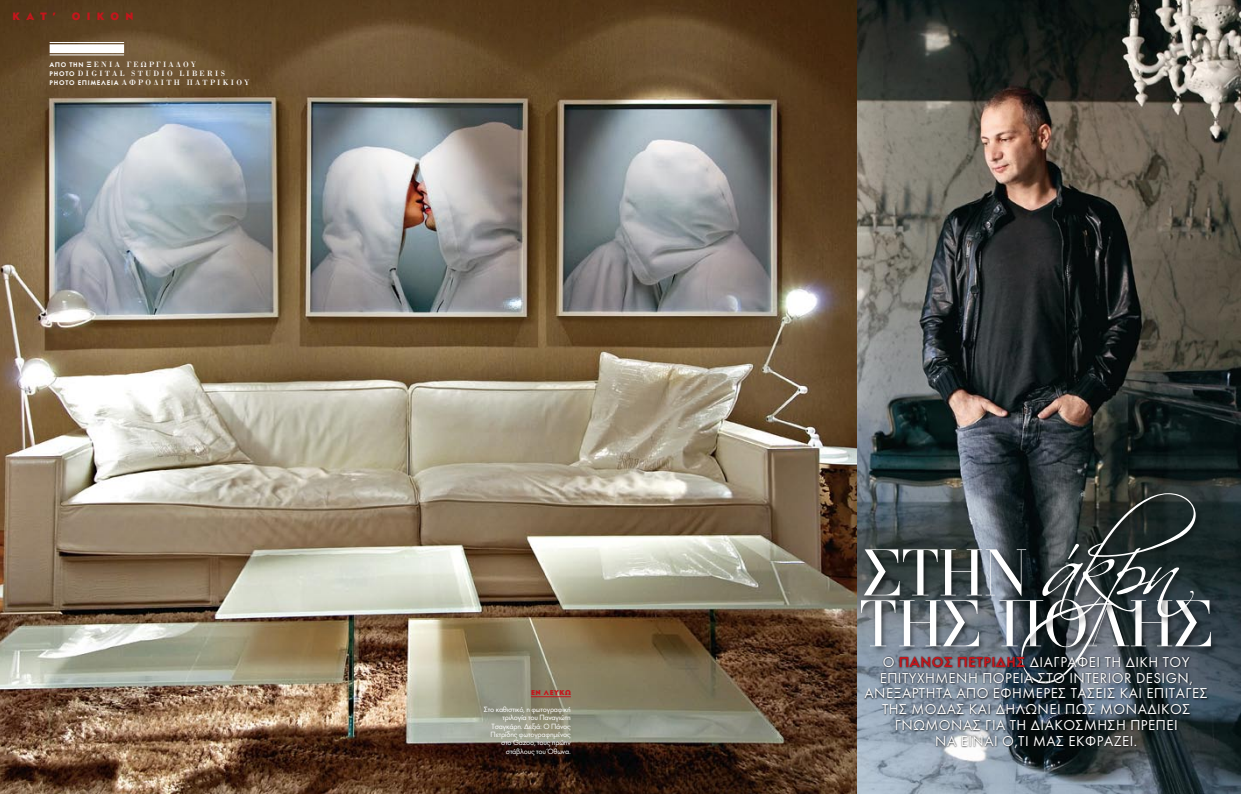
<style>
.page{position:relative;width:1241px;height:794px;background:#fff}
.page>*{position:absolute;margin:0;border:0;box-sizing:border-box;transform-origin:0 0}
.t1{font:91.88px "Scriptina";color:#fff}
.t2{font:70px "AF Bodoni Modern";letter-spacing:-.02em;color:#fff}
.t3{font:14.88px/15.8px "LS Fut Rg";letter-spacing:.03em;color:#fff;text-align:center}
.t4{font:10.5px "LS Olympia";letter-spacing:.6em;color:#c4161c}
.t5{font:7.88px/8.3px "LS Fut Rg";letter-spacing:-.03em;color:#fff;text-align:right}
.t6{font:7.88px/8.8px "AF Bodoni Roman";letter-spacing:.3em;color:#fff}
.t7{font:7px "LS Olympia";letter-spacing:.075em;color:#c4161c}
.s1{font-family:"LS Fut SB";font-size:7px}
.s2{font-family:"AF Bodoni Modern";font-size:70px}
.s3{font-family:"LS Fut SB";color:#c4161c}
</style>
<div class="page">
<img style="left:0;top:0;width:1240px;height:794px">
<div style="left:857px;top:596px;width:383px;height:97px;background:#000;opacity:.5"></div>
<div style="left:860px;top:546px;width:378px;height:97px;background:#000;opacity:.5"></div>
<div style="left:1018px;top:490px;width:222px;height:282px;background:#000;opacity:.5"></div>
<div style="left:863px;top:654px;width:373px;height:123px;background:#000;opacity:.9"></div>
<hr style="left:531px;top:696px;width:39px;height:1px;background:#c4161c">
<div style="left:50px;top:44px;width:74px;height:9px;background:#fff"></div>
<hr style="left:50px;top:42px;width:74px;height:1px;background:#fff">
<hr style="left:50px;top:55px;width:74px;height:1px;background:#fff">
<p class="t4" style="left:12px;top:12px;width:45px">ΚΑΤ’</p>
<p class="t4" style="left:72px;top:12px;width:63px">ΟΙΚΟΝ</p>
<p class="t6" style="left:50px;top:61px;width:201px"><span class="s1">απO τhn</span> ΞΕΝΙΑ ΓΕΩΡΓΙΑΔΟΥ<br><span class="s1">PHOTO</span> DIGITAL STUDIO LIBERIS<br><span class="s1">PHOTO EΠΙΜΕΛΕΙΑ</span> ΑΦΡΟΔΙΤΗ ΠΑΤΡΙΚΙΟΥ</p>
<p class="t7" style="left:531px;top:689px;width:41px">ΕΝ ΛΕΥΚΩ</p>
<p class="t5" style="left:484px;top:705px;width:88px">Στο καθιστικό, η φωτογραφική τριλογία του Παναγιώτη<br>Τσαγκάρη. Δεξιά: Ο Πάνος<br>Πετρίδης φωτογραφημένος στο Gazoο, τους πρώην στάβλους του Όθωνα.</p>
<h1 class="t1" style="left:862px;top:511px;width:381px"><span class="s2">στην</span> ’akpn</h1>
<h2 class="t2" style="left:859px;top:587px;width:355px">thσ πολησ</h2>
<p class="t3" style="left:864px;top:654px;width:345px">Ο <span class="s3">ΠΑΝΟΣ ΠΕΤΡΙΔΗΣ</span> ΔΙΑΓΡΑΦΕΙ ΤΗ ΔΙΚΗ ΤΟΥ ΕΠΙΤΥΧΗΜΕΝΗ ΠΟΡΕΙΑ ΣΤΟ INTERIOR DESIGN, ΑΝΕΞΑΡΤΗΤΑ ΑΠΟ ΕΦΗΜΕΡΕΣ ΤΑΣΕΙΣ ΚΑΙ ΕΠΙΤΑΓΕΣ ΤΗΣ ΜΟΔΑΣ ΚΑΙ ΔΗΛΩΝΕΙ ΠΩΣ ΜΟΝΑΔΙΚΟΣ ΓΝΩΜΟΝΑΣ ΓΙΑ ΤΗ ΔΙΑΚΟΣΜΗΣΗ ΠΡΕΠΕΙ<br>ΝΑ ΕΙΝΑΙ Ο,ΤΙ ΜΑΣ ΕΚΦΡΑΖΕΙ.</p>
</div>
